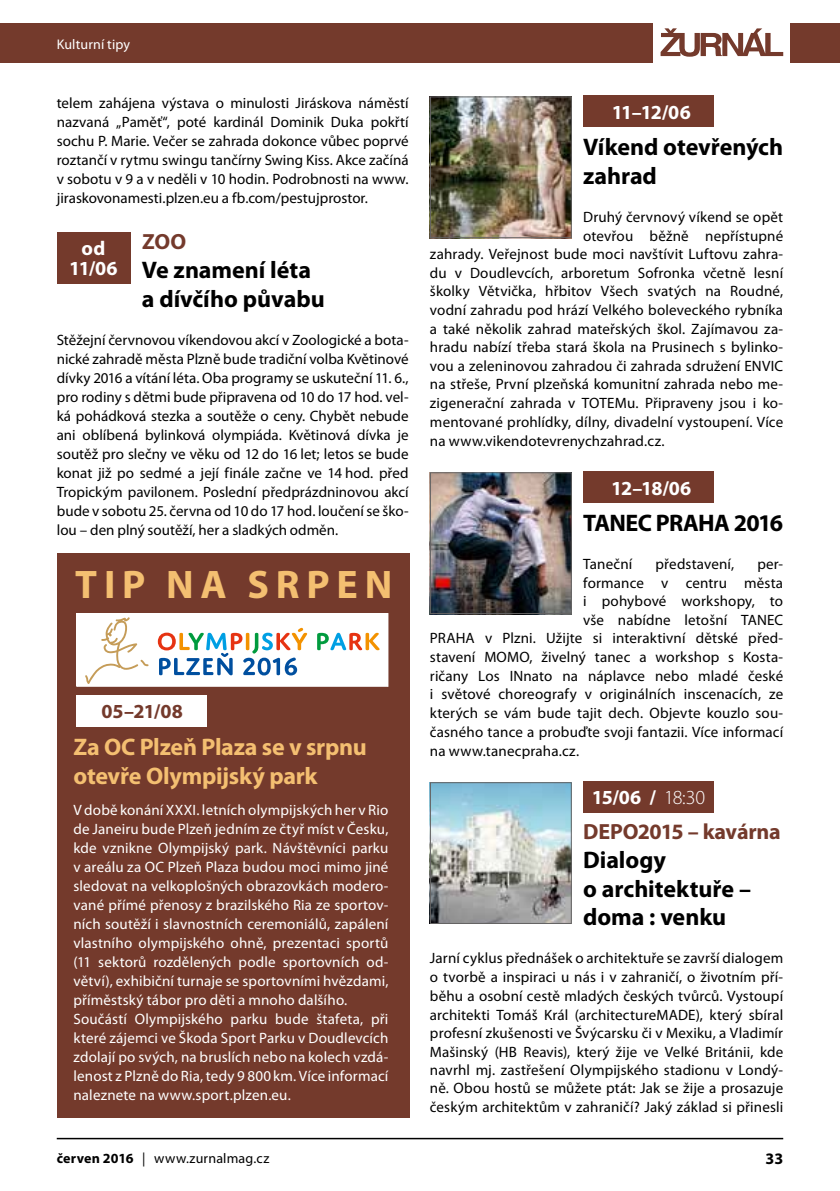
<style>
.page{position:relative;width:840px;height:1191px;background:#fff}
.page>*{position:absolute;margin:0;border:0;box-sizing:border-box;transform-origin:0 0}
.t1{font:700 40px "Myriad Pro";letter-spacing:.17em;color:#f4bf71}
.t2{font:700 24px/28.8px "Myriad Pro";letter-spacing:-.005em;color:#000}
.t3{font:700 24px/28.8px "Myriad Pro";letter-spacing:-.015em;color:#f4bf71}
.t4{font:700 24px "Myriad Pro";letter-spacing:-.03em;color:#000}
.t5{font:700 22px "Myriad Pro";letter-spacing:-.01em;color:#743a2c}
.t6{font:700 20px/20px "Myriad Pro";letter-spacing:-.04em;color:#fff;text-align:center}
.t7{font:700 20px "Myriad Pro";color:#743a2c}
.t8{font:700 16px "Myriad Pro";color:#000}
.t9{font:15px/19px "Myriad Pro";letter-spacing:.01em;color:#000;text-align:justify}
.t10{font:15px/19px "Myriad Pro";letter-spacing:.01em;color:#fff}
.t11{font:14px "Myriad Pro";letter-spacing:.015em;color:#000}
.t12{font:14px "Myriad Pro";letter-spacing:.01em;color:#fff}
.s1{font-weight:300}
.s2{font-weight:700}
</style>
<div class="page">
<div style="left:0;top:23px;width:652px;height:39px;background:#743a2c"></div>
<div style="left:789px;top:23px;width:50px;height:39px;background:#743a2c"></div>
<svg style="left:660px;top:28px;width:122px;height:29px"></svg>
<hr style="left:57px;top:1137px;width:725px;height:2px;background:#000">
<div style="left:57px;top:232px;width:73px;height:51px;background:#743a2c"></div>
<div style="left:57px;top:553px;width:352px;height:564px;background:#743a2c"></div>
<div style="left:77px;top:695px;width:130px;height:31px;background:#fff"></div>
<div style="left:77px;top:613px;width:311px;height:73px;background:#fff"></div>
<svg style="left:317px;top:633px;width:62px;height:17px"></svg>
<svg style="left:158px;top:628px;width:149px;height:47px"></svg>
<svg style="left:85px;top:617px;width:63px;height:67px"></svg>
<div style="left:76px;top:613px;width:312px;height:74px;border:1px solid #fff"></div>
<div style="left:583px;top:95px;width:129px;height:32px;background:#743a2c"></div>
<div style="left:588px;top:95px;width:125px;height:32px;background:#743a2c"></div>
<div style="left:583px;top:471px;width:129px;height:31px;background:#743a2c"></div>
<div style="left:588px;top:471px;width:125px;height:31px;background:#743a2c"></div>
<div style="left:583px;top:781px;width:129px;height:31px;background:#743a2c"></div>
<img style="left:431px;top:98px;width:138px;height:138px">
<div style="left:429px;top:96px;width:142px;height:142px;border:1px solid #646363"></div>
<img style="left:431px;top:474px;width:138px;height:138px">
<div style="left:429px;top:472px;width:142px;height:142px;border:1px solid #646363"></div>
<img style="left:431px;top:784px;width:138px;height:138px">
<div style="left:429px;top:782px;width:142px;height:142px;border:1px solid #646363"></div>
<p class="t12" style="left:57px;top:35px;width:75px">Kulturní tipy</p>
<p class="t9" style="left:57px;top:93px;width:353px">telem zahájena výstava o minulosti Jiráskova náměstí nazvaná „Paměť“, poté kardinál Dominik Duka pokřtí sochu P. Marie. Večer se zahrada dokonce vůbec poprvé roztančí v rytmu swingu tančírny Swing Kiss. Akce začíná v sobotu v 9 a v neděli v 10 hodin. Podrobnosti na www. jiraskovonamesti.plzen.eu a fb.com/pestujprostor.</p>
<h3 class="t5" style="left:142px;top:227px;width:45px">ZOO</h3>
<h2 class="t2" style="left:142px;top:255px;width:184px">Ve znamení léta a dívčího půvabu</h2>
<p class="t9" style="left:57px;top:330px;width:353px">Stěžejní červnovou víkendovou akcí v Zoologické a bota&shy;nické zahradě města Plzně bude tradiční volba Květinové dívky 2016 a vítání léta. Oba programy se uskuteční 11. 6., pro rodiny s dětmi bude připravena od 10 do 17 hod. vel&shy;ká pohádková stezka a soutěže o ceny. Chybět nebude ani oblíbená bylinková olympiáda. Květinová dívka je soutěž pro slečny ve věku od 12 do 16 let; letos se bude konat již po sedmé a její finále začne ve 14 hod. před Tropickým pavilonem. Poslední předprázdninovou akcí bude v sobotu 25. června od 10 do 17 hod. loučení se ško&shy;lou – den plný soutěží, her a sladkých odměn.</p>
<h3 class="t6" style="left:69px;top:238px;width:50px">od<br>11/06</h3>
<h1 class="t1" style="left:75px;top:558px;width:318px">TIP NA SRPEN</h1>
<h3 class="t7" style="left:101px;top:698px;width:83px">05–21/08</h3>
<h2 class="t3" style="left:73px;top:732px;width:295px">Za OC Plzeň Plaza se v srpnu otevře Olympijský park</h2>
<p class="t10" style="left:73px;top:800px;width:316px">V době konání XXXI. letních olympijských her v Rio de Janeiru bude Plzeň jedním ze čtyř míst v Česku, kde vznikne Olympijský park. Návštěvníci parku v areálu za OC Plzeň Plaza budou moci mimo jiné sledovat na velkoplošných obrazovkách modero&shy;vané přímé přenosy z brazilského Ria ze sportov&shy;ních soutěží i slavnostních ceremoniálů, zapálení vlastního olympijského ohně, prezentaci sportů (11 sektorů rozdělených podle sportovních od&shy;větví), exhibiční turnaje se sportovními hvězdami, příměstský tábor pro děti a mnoho dalšího.<br>Součástí Olympijského parku bude štafeta, při které zájemci ve Škoda Sport Parku v Doudlevcích zdolají po svých, na bruslích nebo na kolech vzdá&shy;lenost z Plzně do Ria, tedy 9 800km. Více informací naleznete na www.sport.plzen.eu.</p>
<h3 class="t6" style="left:611px;top:101px;width:80px">11–12/06</h3>
<h2 class="t2" style="left:583px;top:132px;width:201px">Víkend otevřených zahrad</h2>
<p class="t9" style="left:583px;top:207px;width:201px">Druhý červnový víkend se opět</p>
<p class="t9" style="left:583px;top:226px;width:201px">otevřou běžně nepřístupné</p>
<p class="t9" style="left:429px;top:244px;width:354px">zahrady. Veřejnost bude moci navštívit Luftovu zahra-</p>
<p class="t9" style="left:429px;top:263px;width:354px">du v Doudlevcích, arboretum Sofronka včetně lesní</p>
<p class="t9" style="left:429px;top:281px;width:354px">školky Větvička, hřbitov Všech svatých na Roudné,</p>
<p class="t9" style="left:429px;top:300px;width:354px">vodní zahradu pod hrází Velkého boleveckého rybníka</p>
<p class="t9" style="left:429px;top:319px;width:354px">a také několik zahrad mateřských škol. Zajímavou za-</p>
<p class="t9" style="left:429px;top:337px;width:354px">hradu nabízí třeba stará škola na Prusinech s bylinko-</p>
<p class="t9" style="left:429px;top:356px;width:354px">vou a zeleninovou zahradou či zahrada sdružení ENVIC</p>
<p class="t9" style="left:429px;top:374px;width:354px">na střeše, První plzeňská komunitní zahrada nebo me-</p>
<p class="t9" style="left:429px;top:393px;width:354px">zigenerační zahrada v TOTEMu. Připraveny jsou i ko-</p>
<p class="t9" style="left:429px;top:412px;width:354px">mentované prohlídky, dílny, divadelní vystoupení. Více</p>
<p class="t9" style="left:429px;top:431px;width:236px">na www.vikendotevrenychzahrad.cz.</p>
<h3 class="t6" style="left:611px;top:477px;width:82px">12–18/06</h3>
<h2 class="t4" style="left:583px;top:507px;width:201px">TANEC PRAHA 2016</h2>
<p class="t9" style="left:583px;top:554px;width:51px">Taneční</p>
<p class="t9" style="left:655px;top:554px;width:80px">představení,</p>
<p class="t9" style="left:757px;top:554px;width:27px">per-</p>
<p class="t9" style="left:583px;top:573px;width:201px">formance v centru města</p>
<p class="t9" style="left:583px;top:591px;width:201px">i pohybové workshopy, to</p>
<p class="t9" style="left:583px;top:610px;width:201px">vše nabídne letošní TANEC</p>
<p class="t9" style="left:429px;top:628px;width:354px">PRAHA v Plzni. Užijte si interaktivní dětské před-</p>
<p class="t9" style="left:429px;top:647px;width:354px">stavení MOMO, živelný tanec a workshop s Kosta-</p>
<p class="t9" style="left:429px;top:666px;width:354px">ričany Los INnato na náplavce nebo mladé české</p>
<p class="t9" style="left:429px;top:684px;width:354px">i světové choreografy v originálních inscenacích, ze</p>
<p class="t9" style="left:429px;top:703px;width:354px">kterých se vám bude tajit dech. Objevte kouzlo sou-</p>
<p class="t9" style="left:429px;top:721px;width:354px">časného tance a probuďte svoji fantazii. Více informací</p>
<p class="t9" style="left:429px;top:740px;width:151px">na www.tanecpraha.cz.</p>
<h3 class="t6" style="left:591px;top:787px;width:115px">15/06 / <span class="s1">18:30</span></h3>
<h3 class="t5" style="left:583px;top:817px;width:199px">DEPO2015 – kavárna</h3>
<h2 class="t2" style="left:583px;top:844px;width:169px">Dialogy<br>o architektuře – doma : venku</h2>
<p class="t9" style="left:429px;top:948px;width:354px">Jarní cyklus přednášek o architektuře se završí dialogem o tvorbě a inspiraci u nás i v zahraničí, o životním pří&shy;běhu a osobní cestě mladých českých tvůrců. Vystoupí architekti Tomáš Král (architectureMADE), který sbíral profesní zkušenosti ve Švýcarsku či v Mexiku, a Vladimír Mašinský (HB Reavis), který žije ve Velké Británii, kde navrhl mj. zastřešení Olympijského stadionu v Londý&shy;ně. Obou hostů se můžete ptát: Jak se žije a prosazuje českým architektům v zahraničí? Jaký základ si přinesli</p>
<p class="t11" style="left:57px;top:1149px;width:214px"><span class="s2">červen 2016</span> | www.zurnalmag.cz</p>
<p class="t8" style="left:765px;top:1148px;width:19px">33</p>
</div>
